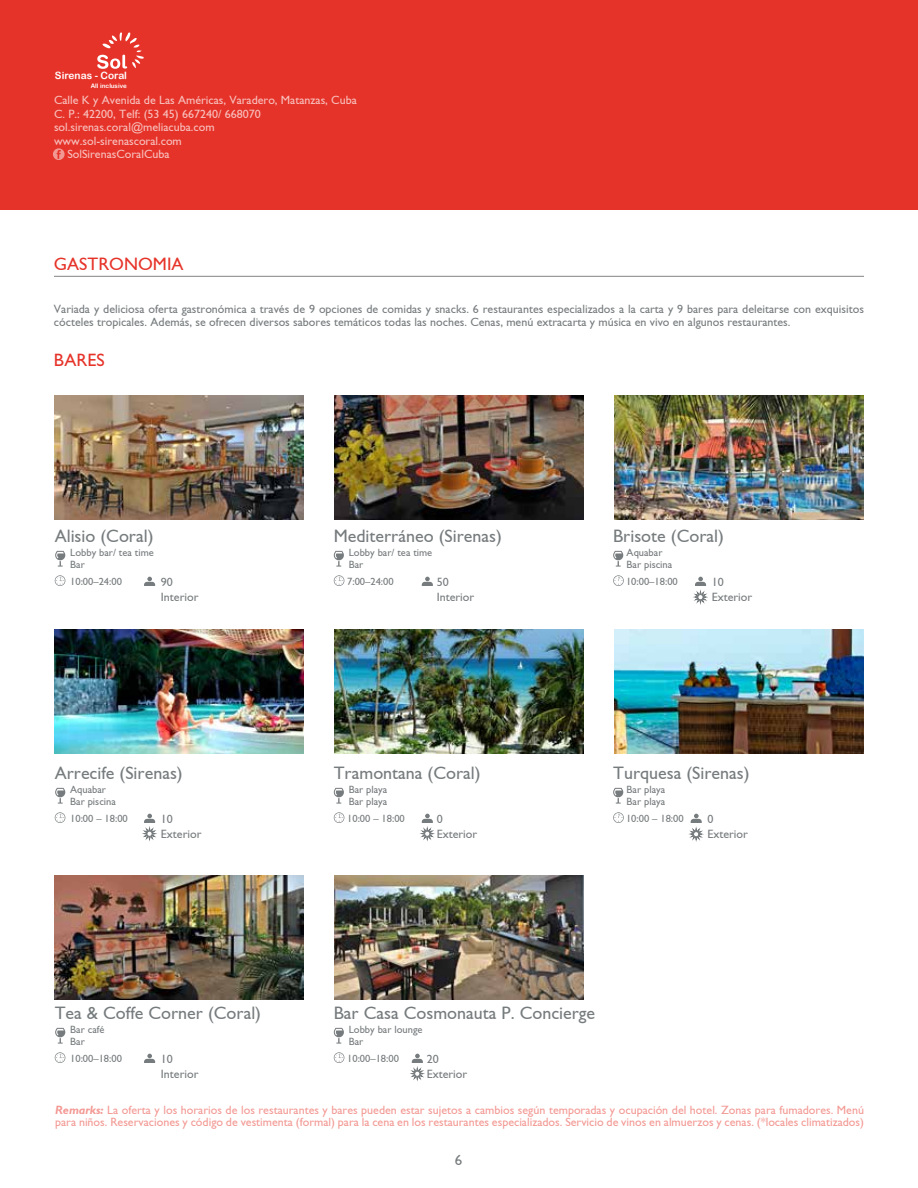
<style>
.page{position:relative;width:918px;height:1188px;background:#fff}
.page>*{position:absolute;margin:0;border:0;box-sizing:border-box;transform-origin:0 0}
.t1{font:18px "Gill Sans";color:#767b7d}
.t2{font:18px "Gill Sans";color:#e63329}
.t3{font:18px "Gill Sans Std";color:#e63329}
.t4{font:15px "Gill Sans";color:#767b7d}
.t5{font:12px/14.9px "Gill Sans";color:#767b7d}
.t6{font:12px/12px "Gill Sans";color:#f39994}
.t7{font:12px "Gill Sans";color:#fff}
.t8{font:10.5px/12px "Gill Sans";color:#767b7d}
.t9{font:10.05px "Arial Rounded MT Bold";color:#fff}
.t10{font:6.15px "Arial Rounded MT Bold";color:#fff}
.s1{font-weight:700;font-style:italic}
</style>
<div class="page">
<div style="left:0;top:0;width:918px;height:210px;background:#e63329"></div>
<svg style="left:53px;top:148px;width:12px;height:12px"></svg>
<svg style="left:97px;top:32px;width:47px;height:37px"></svg>
<img style="left:54px;top:395px;width:250px;height:125px">
<img style="left:334px;top:395px;width:250px;height:125px">
<img style="left:614px;top:395px;width:250px;height:125px">
<svg style="left:55px;top:575px;width:10px;height:11px"></svg>
<svg style="left:144px;top:577px;width:11px;height:9px"></svg>
<svg style="left:334px;top:575px;width:10px;height:11px"></svg>
<svg style="left:422px;top:577px;width:11px;height:9px"></svg>
<svg style="left:613px;top:575px;width:11px;height:11px"></svg>
<svg style="left:695px;top:577px;width:11px;height:9px"></svg>
<svg style="left:695px;top:592px;width:11px;height:11px"></svg>
<svg style="left:334px;top:551px;width:10px;height:16px"></svg>
<svg style="left:55px;top:551px;width:10px;height:16px"></svg>
<svg style="left:613px;top:551px;width:10px;height:16px"></svg>
<img style="left:54px;top:629px;width:250px;height:125px">
<img style="left:334px;top:629px;width:250px;height:125px">
<img style="left:614px;top:629px;width:250px;height:125px">
<svg style="left:55px;top:812px;width:10px;height:11px"></svg>
<svg style="left:144px;top:814px;width:11px;height:25px"></svg>
<svg style="left:334px;top:812px;width:10px;height:11px"></svg>
<svg style="left:422px;top:814px;width:11px;height:25px"></svg>
<svg style="left:613px;top:812px;width:11px;height:11px"></svg>
<svg style="left:691px;top:814px;width:11px;height:9px"></svg>
<svg style="left:691px;top:829px;width:11px;height:11px"></svg>
<svg style="left:334px;top:788px;width:10px;height:16px"></svg>
<svg style="left:55px;top:788px;width:10px;height:16px"></svg>
<svg style="left:613px;top:788px;width:10px;height:16px"></svg>
<img style="left:54px;top:875px;width:250px;height:125px">
<svg style="left:55px;top:1052px;width:10px;height:11px"></svg>
<svg style="left:144px;top:1054px;width:11px;height:9px"></svg>
<svg style="left:55px;top:1028px;width:10px;height:16px"></svg>
<img style="left:334px;top:875px;width:250px;height:125px">
<svg style="left:334px;top:1052px;width:10px;height:11px"></svg>
<svg style="left:412px;top:1054px;width:11px;height:25px"></svg>
<svg style="left:334px;top:1028px;width:10px;height:16px"></svg>
<hr style="left:54px;top:276px;width:810px;height:1px;background:#000">
<p class="t9" style="left:55px;top:70px;width:74px">Sirenas - Coral</p>
<p class="t10" style="left:91px;top:82px;width:37px">All inclusive</p>
<p class="t7" style="left:54px;top:93px;width:304px">Calle K y Avenida de Las Américas, Varadero, Matanzas, Cuba</p>
<p class="t7" style="left:54px;top:107px;width:208px">C. P.: 42200, Telf: (53 45) 667240/ 668070</p>
<p class="t7" style="left:54px;top:120px;width:162px">sol.sirenas.coral@meliacuba.com</p>
<p class="t7" style="left:54px;top:134px;width:129px">www.sol-sirenascoral.com</p>
<p class="t7" style="left:67px;top:147px;width:104px">SolSirenasCoralCuba</p>
<h1 class="t2" style="left:54px;top:254px;width:131px">GASTRONOMIA</h1>
<p class="t5" style="left:54px;top:302px;width:812px;line-height:13.5px">Variada y deliciosa oferta gastronómica a través de 9 opciones de comidas y snacks. 6 restaurantes especializados a la carta y 9 bares para deleitarse con exquisitos cócteles tropicales. Además, se ofrecen diversos sabores temáticos todas las noches. Cenas, menú extracarta y música en vivo en algunos restaurantes.</p>
<h1 class="t3" style="left:54px;top:350px;width:52px">BARES</h1>
<h1 class="t1" style="left:55px;top:526px;width:100px">Alisio (Coral)</h1>
<p class="t8" style="left:70px;top:576px;width:53px">10:00–24:00</p>
<p class="t5" style="left:161px;top:574px;width:39px">90<br>Interior</p>
<h1 class="t1" style="left:334px;top:526px;width:170px">Mediterráneo (Sirenas)</h1>
<p class="t8" style="left:347px;top:576px;width:48px">7:00–24:00</p>
<p class="t5" style="left:437px;top:574px;width:39px">50<br>Interior</p>
<h1 class="t1" style="left:613px;top:526px;width:112px">Brisote (Coral)</h1>
<p class="t8" style="left:626px;top:576px;width:53px">10:00–18:00</p>
<p class="t5" style="left:712px;top:574px;width:42px;line-height:15.3px">10<br>Exterior</p>
<p class="t8" style="left:70px;top:547px;width:85px">Lobby bar/ tea time<br>Bar</p>
<p class="t8" style="left:349px;top:547px;width:85px">Lobby bar/ tea time<br>Bar</p>
<p class="t8" style="left:627px;top:547px;width:47px">Aquabar<br>Bar piscina</p>
<h1 class="t1" style="left:55px;top:763px;width:130px">Arrecife (Sirenas)</h1>
<p class="t8" style="left:70px;top:813px;width:59px">10:00 – 18:00</p>
<p class="t5" style="left:161px;top:811px;width:42px">10<br>Exterior</p>
<h1 class="t1" style="left:334px;top:763px;width:148px">Tramontana (Coral)</h1>
<p class="t8" style="left:347px;top:813px;width:59px">10:00 – 18:00</p>
<p class="t5" style="left:437px;top:811px;width:42px">0<br>Exterior</p>
<h1 class="t1" style="left:613px;top:763px;width:138px">Turquesa (Sirenas)</h1>
<p class="t8" style="left:626px;top:813px;width:59px">10:00 – 18:00</p>
<p class="t5" style="left:707px;top:811px;width:42px;line-height:15.3px">0<br>Exterior</p>
<p class="t8" style="left:70px;top:784px;width:47px">Aquabar<br>Bar piscina</p>
<p class="t8" style="left:349px;top:784px;width:40px">Bar playa<br>Bar playa</p>
<p class="t8" style="left:627px;top:784px;width:40px">Bar playa<br>Bar playa</p>
<h1 class="t1" style="left:55px;top:1003px;width:208px">Tea &amp; Coffe Corner (Coral)</h1>
<p class="t8" style="left:70px;top:1053px;width:53px">10:00–18:00</p>
<p class="t5" style="left:161px;top:1051px;width:39px">10<br>Interior</p>
<p class="t8" style="left:70px;top:1024px;width:36px">Bar café<br>Bar</p>
<h1 class="t1" style="left:334px;top:1003px;width:263px">Bar Casa Cosmonauta P. Concierge</h1>
<p class="t8" style="left:347px;top:1053px;width:53px">10:00–18:00</p>
<p class="t5" style="left:427px;top:1051px;width:42px">20<br>Exterior</p>
<p class="t8" style="left:349px;top:1024px;width:75px">Lobby bar lounge<br>Bar</p>
<p class="t6" style="left:55px;top:1104px;width:810px"><span class="s1">Remarks:</span> La oferta y los horarios de los restaurantes y bares pueden estar sujetos a cambios según temporadas y ocupación del hotel. Zonas para fumadores. Menú para niños. Reservaciones y código de vestimenta (formal) para la cena en los restaurantes especializados. Servicio de vinos en almuerzos y cenas. (*locales climatizados)</p>
<p class="t4" style="left:455px;top:1151px;width:9px">6</p>
</div>
